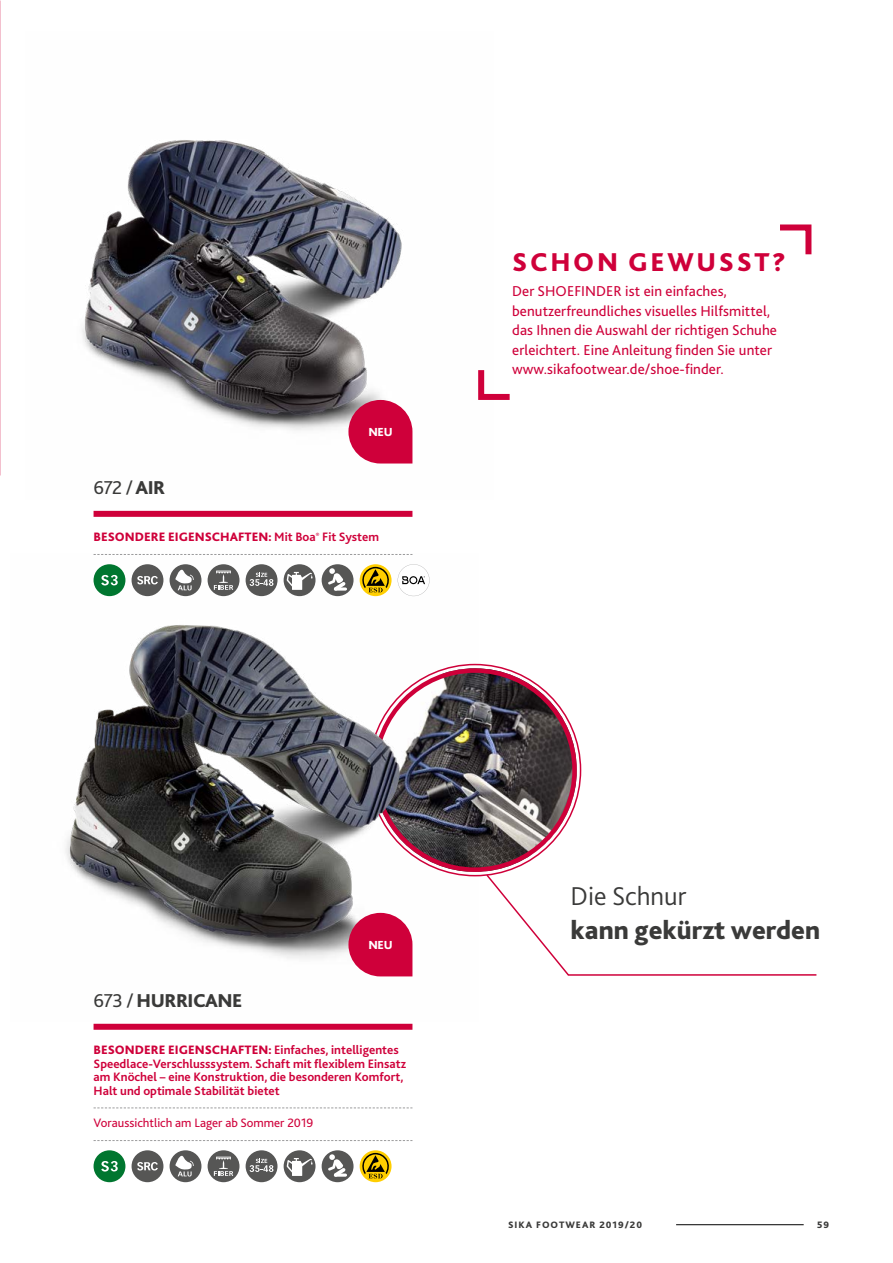
<style>
.page{position:relative;width:893px;height:1263px;background:#fff}
.page>*{position:absolute;margin:0;border:0;box-sizing:border-box;transform-origin:0 0}
.t1{font:800 27px "Bliss 2";color:#3a3a39}
.t2{font:800 27px "Bliss 2";letter-spacing:.1em;color:#cf003a}
.t3{font:300 27px "Bliss 2";color:#3a3a39}
.t4{font:800 19.5px "Bliss 2";letter-spacing:-.025em;color:#3a3a39}
.t5{font:19.5px "Bliss 2";color:#3a3a39}
.t6{font:15px/19.5px "Bliss 2";letter-spacing:.005em;color:#cf003a}
.t7{font:700 12.75px/13.5px "Bliss 2";color:#cf003a}
.t8{font:800 12.75px "Bliss 2";color:#cf003a}
.t9{font:12.75px "Bliss 2";color:#cf003a}
.t10{font:800 12.3px "Bliss 2";letter-spacing:-.025em;color:#fff}
.t11{font:800 9.75px "Bliss 2";letter-spacing:.1em;color:#3a3a39}
.s1{font-weight:800}
.s2{font-weight:700}
.s3{font-weight:400}
</style>
<div class="page">
<img style="left:373px;top:668px;width:204px;height:204px;border-radius:102px">
<img style="left:82px;top:140px;width:331px;height:324px">
<img style="left:65px;top:554px;width:413px;height:423px">
<svg style="left:485px;top:873px;width:332px;height:103px"></svg>
<hr style="left:676px;top:1224px;width:128px;height:1px;background:#000">
<div style="left:94px;top:1024px;width:318px;height:6px;background:#cf003a"></div>
<svg style="left:94px;top:1107px;width:318px;height:1px"></svg>
<svg style="left:94px;top:1140px;width:318px;height:1px"></svg>
<div style="left:94px;top:1150px;width:31px;height:32px;background:#00762f;border-radius:50%"></div>
<svg style="left:101px;top:1161px;width:17px;height:10px"></svg>
<div style="left:132px;top:1150px;width:31px;height:32px;background:#565655;border-radius:50%"></div>
<svg style="left:137px;top:1162px;width:21px;height:8px"></svg>
<div style="left:170px;top:1150px;width:31px;height:32px;background:#565655;border-radius:50%"></div>
<svg style="left:175px;top:1155px;width:19px;height:21px"></svg>
<div style="left:208px;top:1150px;width:31px;height:32px;background:#565655;border-radius:50%"></div>
<svg style="left:214px;top:1157px;width:19px;height:19px"></svg>
<div style="left:246px;top:1150px;width:31px;height:32px;background:#565655;border-radius:50%"></div>
<svg style="left:250px;top:1159px;width:23px;height:13px"></svg>
<div style="left:284px;top:1150px;width:31px;height:32px;background:#565655;border-radius:50%"></div>
<svg style="left:286px;top:1158px;width:27px;height:18px"></svg>
<div style="left:322px;top:1150px;width:32px;height:32px;background:#565655;border-radius:50%"></div>
<svg style="left:328px;top:1154px;width:18px;height:23px"></svg>
<svg style="left:360px;top:1150px;width:32px;height:32px"></svg>
<svg style="left:361px;top:1153px;width:29px;height:25px"></svg>
<div style="left:94px;top:511px;width:318px;height:6px;background:#cf003a"></div>
<svg style="left:94px;top:554px;width:318px;height:1px"></svg>
<div style="left:94px;top:564px;width:31px;height:32px;background:#00762f;border-radius:50%"></div>
<svg style="left:101px;top:575px;width:17px;height:10px"></svg>
<div style="left:132px;top:564px;width:31px;height:32px;background:#565655;border-radius:50%"></div>
<svg style="left:137px;top:576px;width:21px;height:8px"></svg>
<div style="left:170px;top:564px;width:31px;height:32px;background:#565655;border-radius:50%"></div>
<svg style="left:175px;top:569px;width:19px;height:21px"></svg>
<div style="left:208px;top:564px;width:31px;height:32px;background:#565655;border-radius:50%"></div>
<svg style="left:214px;top:571px;width:19px;height:19px"></svg>
<div style="left:246px;top:564px;width:31px;height:32px;background:#565655;border-radius:50%"></div>
<svg style="left:250px;top:573px;width:23px;height:13px"></svg>
<div style="left:284px;top:564px;width:31px;height:32px;background:#565655;border-radius:50%"></div>
<svg style="left:286px;top:572px;width:27px;height:18px"></svg>
<div style="left:322px;top:564px;width:32px;height:32px;background:#565655;border-radius:50%"></div>
<svg style="left:328px;top:568px;width:18px;height:23px"></svg>
<svg style="left:360px;top:564px;width:32px;height:32px"></svg>
<svg style="left:361px;top:567px;width:29px;height:25px"></svg>
<svg style="left:398px;top:564px;width:32px;height:32px"></svg>
<svg style="left:478px;top:370px;width:32px;height:30px"></svg>
<svg style="left:780px;top:224px;width:32px;height:31px"></svg>
<svg style="left:348px;top:400px;width:64px;height:63px;background:#d12455"></svg>
<svg style="left:348px;top:913px;width:64px;height:63px;background:#d42657"></svg>
<p class="t10" style="left:368px;top:425px;width:26px">NEU</p>
<h2 class="t5" style="left:94px;top:475px;width:73px">672 / <span class="s1">AIR</span></h2>
<p class="t8" style="left:94px;top:529px;width:287px">BESONDERE EIGENSCHAFTEN: <span class="s2">Mit Boa</span><sup>®</sup> <span class="s2">Fit System</span></p>
<h1 class="t2" style="left:512px;top:245px;width:275px">SCHON GEWUSST?</h1>
<p class="t6" style="left:512px;top:281px;width:266px">Der SHOEFINDER ist ein einfaches, benutzerfreundliches visuelles Hilfsmittel, das Ihnen die Auswahl der richtigen Schuhe erleichtert. Eine Anleitung finden Sie unter www.sikafootwear.de/shoe-finder.</p>
<p class="t10" style="left:368px;top:937px;width:26px">NEU</p>
<h2 class="t4" style="left:94px;top:988px;width:151px"><span class="s3">673 /</span> HURRICANE</h2>
<p class="t7" style="left:94px;top:1043px;width:314px"><span class="s1">BESONDERE EIGENSCHAFTEN:</span> Einfaches, intelligentes Speedlace-Verschlusssystem. Schaft mit flexiblem Einsatz am Knöchel – eine Konstruktion, die besonderen Komfort, Halt und optimale Stabilität bietet</p>
<p class="t9" style="left:94px;top:1115px;width:221px">Voraussichtlich am Lager ab Sommer 2019</p>
<h1 class="t3" style="left:570px;top:879px;width:117px">Die Schnur</h1>
<h1 class="t1" style="left:570px;top:913px;width:251px">kann gekürzt werden</h1>
<p class="t11" style="left:508px;top:1218px;width:135px">SIKA FOOTWEAR 2019/20</p>
<p class="t11" style="left:817px;top:1218px;width:13px">59</p>
</div>
